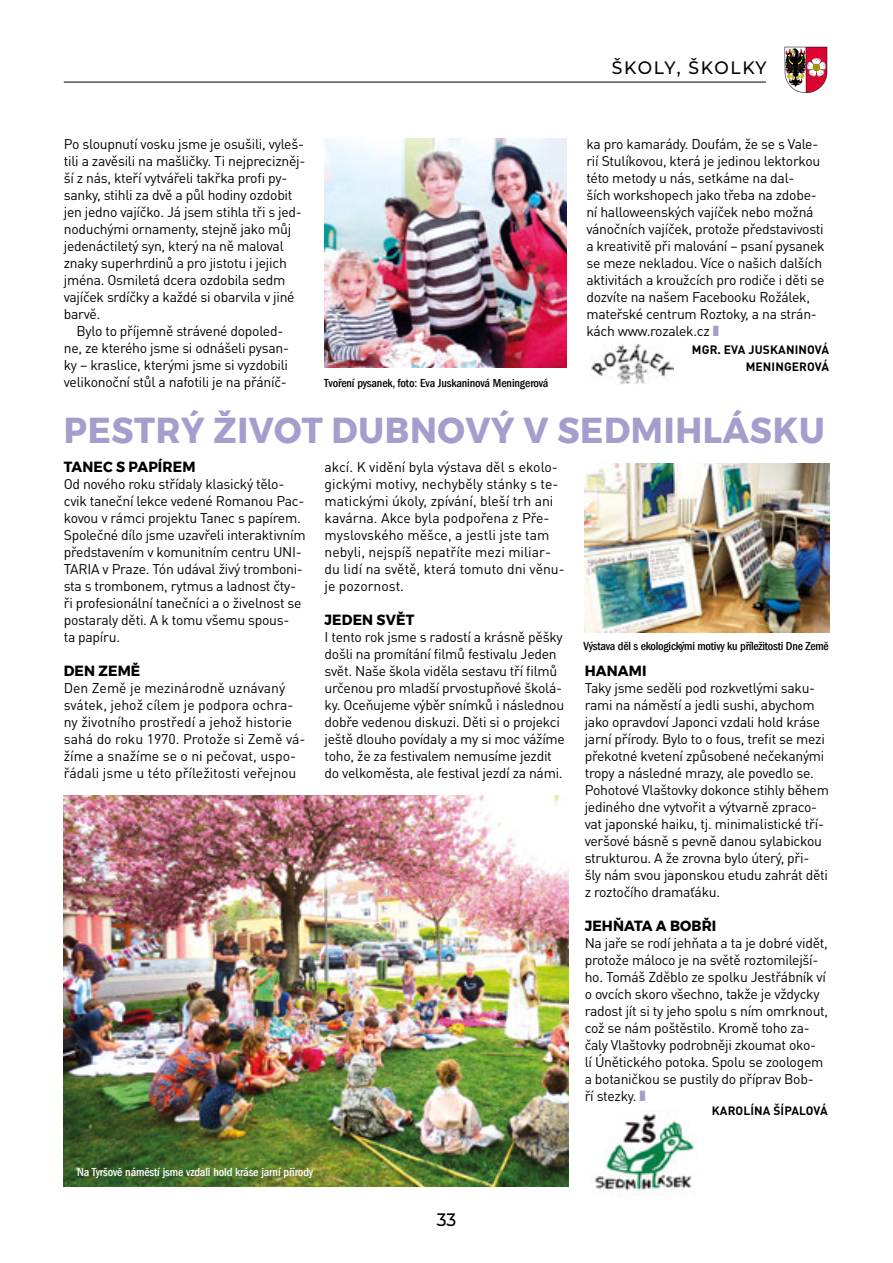
<style>
.page{position:relative;width:893px;height:1263px;background:#fff}
.page>*{position:absolute;margin:0;border:0;box-sizing:border-box;transform-origin:0 0}
.t1{font:700 36px "Montserrat";letter-spacing:.02em;color:#a69dcd;scale:.95 1}
.t2{font:500 18px "Montserrat";letter-spacing:.085em;color:#000;scale:.95 1}
.t3{font:700 14.7px "Montserrat";letter-spacing:.01em;color:#000;scale:.95 1}
.t4{font:13.95px/17px "DIN Pro";letter-spacing:-.02em;color:#000}
.t5{font:13.95px/17px "DIN Pro";color:#000}
.t6{font:500 condensed 12px "Franklin Gothic LT Com";letter-spacing:-.02em;color:#000}
.t7{font:500 condensed 12px "Franklin Gothic LT Com";letter-spacing:-.01em;color:#fff}
.t8{font:700 12px/16.5px "DIN Pro";letter-spacing:.01em;color:#000;text-align:right}
.s1{color:#a69dcd}
</style>
<div class="page">
<hr style="left:64px;top:82px;width:702px;height:1px;background:#000">
<svg style="left:784px;top:47px;width:43px;height:46px"></svg>
<hr style="left:806px;top:47px;width:1px;height:46px;background:#000">
<img style="left:591px;top:344px;width:83px;height:40px">
<img style="left:324px;top:138px;width:243px;height:229px">
<img style="left:64px;top:796px;width:505px;height:390px">
<img style="left:584px;top:463px;width:245px;height:169px">
<img style="left:595px;top:1114px;width:100px;height:79px">
<p class="t2" style="left:612px;top:55px;width:164px">ŠKOLY, ŠKOLKY</p>
<p class="t4" style="left:586px;top:135px;width:240px">ka pro kamarády. Doufám, že se s Vale&shy;rií Stulíkovou, která je jedinou lektorkou této metody u nás, setkáme na dal-<br>ších workshopech jako třeba na zdobe&shy;ní halloweenských vajíček nebo možná vánočních vajíček, protože představivosti a kreativitě při malování – psaní pysanek se meze nekladou. Více o našich dalších aktivitách a kroužcích pro rodiče i děti se dozvíte na našem Facebooku Rožálek, mateřské centrum Roztoky, a na strán&shy;kách www.rozalek.cz <span class="s1">❚</span></p>
<p class="t8" style="left:692px;top:340px;width:139px">MGR. EVA JUSKANINOVÁ<br>MENINGEROVÁ</p>
<p class="t4" style="left:64px;top:135px;width:242px">Po sloupnutí vosku jsme je osušili, vyleš-</p>
<p class="t4" style="left:64px;top:152px;width:243px">tili a zavěsili na mašličky. Ti nejprecizněj-</p>
<p class="t4" style="left:64px;top:169px;width:225px">ší z nás, kteří vytvářeli takřka profi py-</p>
<p class="t4" style="left:64px;top:186px;width:230px">sanky, stihli za dvě a půl hodiny ozdobit</p>
<p class="t4" style="left:64px;top:203px;width:240px">jen jedno vajíčko. Já jsem stihla tři s jed-</p>
<p class="t4" style="left:64px;top:220px;width:229px">noduchými ornamenty, stejně jako můj</p>
<p class="t4" style="left:64px;top:237px;width:222px">jedenáctiletý syn, který na ně maloval</p>
<p class="t4" style="left:64px;top:254px;width:225px">znaky superhrdinů a pro jistotu i jejich</p>
<p class="t4" style="left:64px;top:271px;width:223px">jména. Osmiletá dcera ozdobila sedm</p>
<p class="t4" style="left:64px;top:288px;width:232px">vajíček srdíčky a každé si obarvila v jiné</p>
<p class="t4" style="left:64px;top:305px;width:38px">barvě.</p>
<p class="t4" style="left:77px;top:322px;width:208px">Bylo to příjemně strávené dopoled-</p>
<p class="t4" style="left:64px;top:339px;width:227px">ne, ze kterého jsme si odnášeli pysan-</p>
<p class="t4" style="left:64px;top:356px;width:226px">ky – kraslice, kterými jsme si vyzdobili</p>
<p class="t4" style="left:64px;top:373px;width:225px">velikonoční stůl a nafotili je na přáníč-</p>
<p class="t6" style="left:324px;top:376px;width:226px">Tvoření pysanek, foto: Eva Juskaninová Meningerová</p>
<h1 class="t1" style="left:64px;top:401px;width:802px">PESTRÝ ŽIVOT DUBNOVÝ V SEDMIHLÁSKU</h1>
<p class="t3" style="left:64px;top:455px;width:140px">TANEC S PAPÍREM</p>
<p class="t4" style="left:64px;top:475px;width:243px">Od nového roku střídaly klasický tělo&shy;cvik taneční lekce vedené Romanou Pac&shy;kovou v rámci projektu Tanec s papírem.<br>Společné dílo jsme uzavřeli interaktivním představením v komunitním centru UNI-TARIA v Praze. Tón udával živý tromboni&shy;sta s trombonem, rytmus a ladnost čty&shy;ři profesionální tanečníci a o živelnost se postaraly děti. A k tomu všemu spous-<br>ta papíru.</p>
<p class="t3" style="left:64px;top:659px;width:82px">DEN ZEMĚ</p>
<p class="t5" style="left:64px;top:679px;width:243px">Den Země je mezinárodně uznávaný svátek, jehož cílem je podpora ochra&shy;ny životního prostředí a jehož historie sahá do roku 1970. Protože si Země vá&shy;žíme a snažíme se o ni pečovat, uspo&shy;řádali jsme u této příležitosti veřejnou</p>
<p class="t5" style="left:325px;top:458px;width:242px">akcí. K vidění byla výstava děl s ekolo&shy;gickými motivy, nechyběly stánky s te&shy;matickými úkoly, zpívání, bleší trh ani kavárna. Akce byla podpořena z Pře&shy;myslovského měšce, a jestli jste tam nebyli, nejspíš nepatříte mezi miliar&shy;du lidí na světě, která tomuto dni věnu&shy;je pozornost.</p>
<p class="t3" style="left:325px;top:608px;width:96px">JEDEN SVĚT</p>
<p class="t4" style="left:325px;top:628px;width:242px">I tento rok jsme s radostí a krásně pěšky došli na promítání filmů festivalu Jeden svět. Naše škola viděla sestavu tří filmů určenou pro mladší prvostupňové školá&shy;ky. Oceňujeme výběr snímků i následnou dobře vedenou diskuzi. Děti si o projekci ještě dlouho povídaly a my si moc vážíme toho, že za festivalem nemusíme jezdit do velkoměsta, ale festival jezdí za námi.</p>
<p class="t6" style="left:584px;top:640px;width:247px">Výstava děl s ekologickými motivy ku příležitosti Dne Země</p>
<p class="t3" style="left:585px;top:659px;width:67px">HANAMI</p>
<p class="t4" style="left:585px;top:679px;width:246px">Taky jsme seděli pod rozkvetlými saku&shy;rami na náměstí a jedli sushi, abychom jako opravdoví Japonci vzdali hold kráse jarní přírody. Bylo to o fous, trefit se mezi překotné kvetení způsobené nečekanými tropy a následné mrazy, ale povedlo se.<br>Pohotové Vlaštovky dokonce stihly během jediného dne vytvořit a výtvarně zpraco&shy;vat japonské haiku, tj. minimalistické tří&shy;veršové básně s pevně danou sylabickou strukturou. A že zrovna bylo úterý, při&shy;šly nám svou japonskou etudu zahrát děti z roztočího dramaťáku.</p>
<p class="t3" style="left:585px;top:914px;width:140px">JEHŇATA A BOBŘI</p>
<p class="t4" style="left:585px;top:934px;width:245px">Na jaře se rodí jehňata a ta je dobré vidět, protože máloco je na světě roztomilejší&shy;ho. Tomáš Zděblo ze spolku Jestřábník ví o ovcích skoro všechno, takže je vždycky radost jít si ty jeho spolu s ním omrknout, což se nám poštěstilo. Kromě toho za&shy;čaly Vlaštovky podrobněji zkoumat oko-<br>lí Únětického potoka. Spolu se zoologem a botaničkou se pustily do příprav Bob-<br>ří stezky. <span class="s1">❚</span></p>
<p class="t8" style="left:712px;top:1101px;width:118px">KAROLÍNA ŠÍPALOVÁ</p>
<p class="t7" style="left:77px;top:1165px;width:238px">Na Tyršově náměstí jsme vzdali hold kráse jarní přírody</p>
<p class="t2" style="left:437px;top:1208px;width:22px">33</p>
</div>
